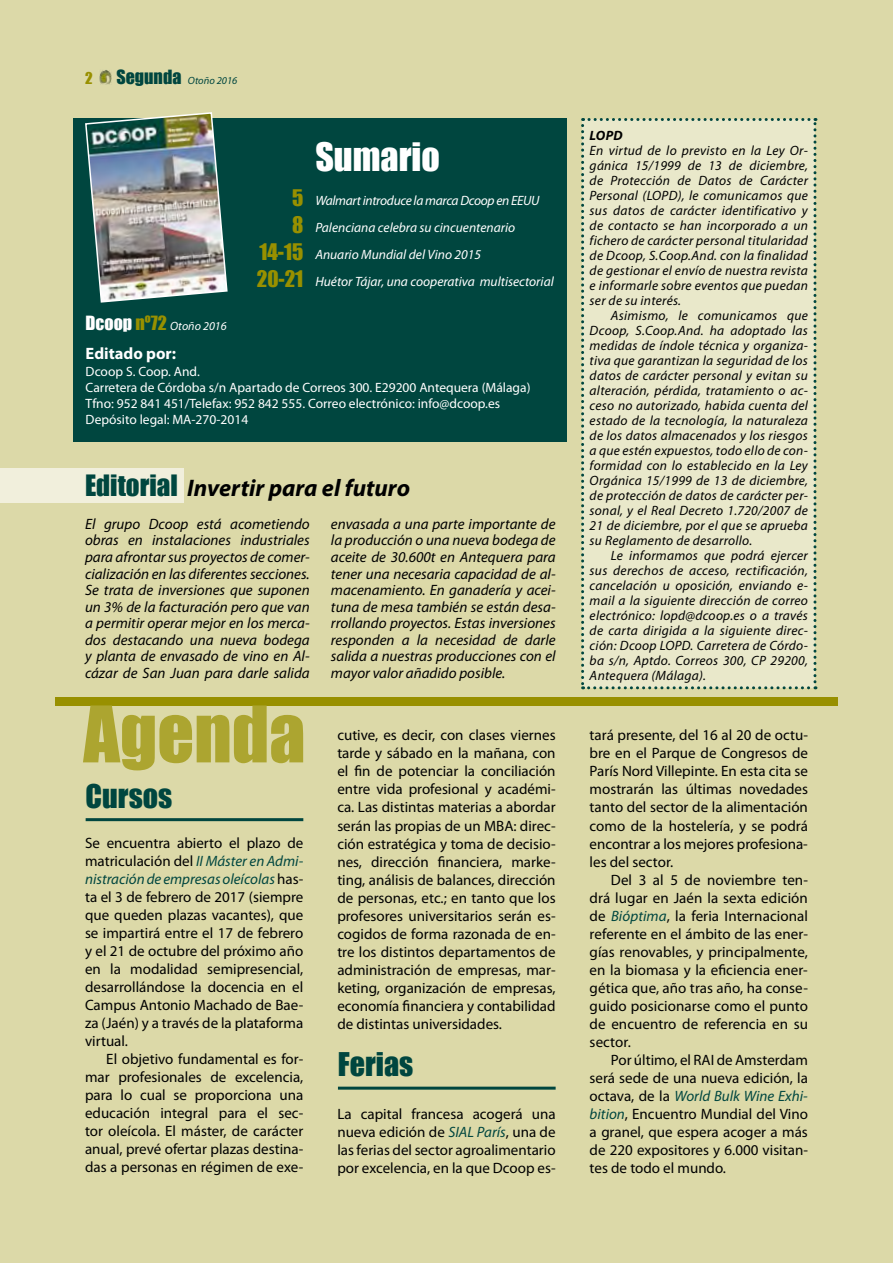
<style>
.page{position:relative;width:893px;height:1263px;background:#dcd9a8}
.page>*{position:absolute;margin:0;border:0;box-sizing:border-box;transform-origin:0 0}
.t1{font:72px "Impact";color:#aca530}
.t2{font:36px "Impact";color:#fff}
.t3{font:30px "Impact";color:#00463f}
.t4{font:italic 700 24px "Myriad Pro";color:#000}
.t5{font:21px/27px "Impact";color:#989000;text-align:right}
.t6{font:700 16.5px "Myriad Pro";color:#fff}
.t7{font:15px/18px "Myriad Pro";color:#000;text-align:justify}
.t8{font:italic 15px/16.5px "Myriad Pro";color:#000;text-align:justify}
.t9{font:15px "Impact";color:#989000}
.t10{font:italic 13.5px/15px "Myriad Pro";letter-spacing:.02em;color:#000;text-align:justify}
.t11{font:13.5px/16.2px "Myriad Pro";color:#fff}
.t12{font:italic 13.5px/27px "Myriad Pro";color:#fff}
.t13{font:italic 700 13.5px "Myriad Pro";color:#000}
.t14{font:italic 12px "Myriad Pro";color:#fff}
.t15{font:italic 10.5px "Myriad Pro";color:#00463f}
.s1{font-family:"Impact";font-style:normal;font-size:18px}
.s2{font-family:"Impact";font-style:normal;font-size:18px;color:#989000}
.s3{font-family:"Impact";font-weight:400;font-style:normal;font-size:27px;color:#00463f}
.s4{font-style:italic;color:#00463f}
</style>
<div class="page">
<div style="left:0;top:468px;width:184px;height:34px;background:#f1efdc"></div>
<div style="left:55px;top:697px;width:783px;height:8px;background:#989000"></div>
<hr style="left:86px;top:818px;width:217px;height:3px;background:#00463f">
<hr style="left:338px;top:1087px;width:218px;height:3px;background:#00463f">
<img style="left:99px;top:70px;width:13px;height:14px">
<div style="left:74px;top:118px;width:493px;height:323px;background:#00463f"></div>
<div style="left:581px;top:118px;width:235px;height:571px;background:#e9e8ca"></div>
<img style="left:85px;top:112px;width:143px;height:191px">
<p class="t9" style="left:85px;top:66px;width:9px">2</p>
<p class="t15" style="left:116px;top:74px;width:123px"><span class="s1">Segunda</span> Otoño 2016</p>
<p class="t14" style="left:86px;top:318px;width:143px"><span class="s1">Dcoop</span> <span class="s2">nº72</span> Otoño 2016</p>
<h3 class="t5" style="left:257px;top:184px;width:48px">5<br>8<br>14-15<br>20-21</h3>
<h2 class="t2" style="left:315px;top:129px;width:126px">Sumario</h2>
<p class="t12" style="left:315px;top:187px;width:240px">Walmart introduce la marca Dcoop en EEUU Palenciana celebra su cincuentenario Anuario Mundial del Vino 2015<br>Huétor Tájar, una cooperativa multisectorial</p>
<p class="t6" style="left:86px;top:343px;width:92px">Editado por:</p>
<p class="t11" style="left:86px;top:363px;width:446px">Dcoop S. Coop. And.<br>Carretera de Córdoba s/n Apartado de Correos 300. E29200 Antequera (Málaga)<br>Tfno: 952 841 451/Telefax: 952 842 555. Correo electrónico: info@dcoop.es Depósito legal: MA-270-2014</p>
<h3 class="t4" style="left:85px;top:472px;width:327px"><span class="s3">Editorial</span> Invertir para el futuro</h3>
<p class="t8" style="left:85px;top:515px;width:226px">El grupo Dcoop está acometiendo obras en instalaciones industriales para afrontar sus proyectos de comer&shy;cialización en las diferentes secciones.<br>Se trata de inversiones que suponen un 3% de la facturación pero que van a permitir operar mejor en los merca&shy;dos destacando una nueva bodega y planta de envasado de vino en Al&shy;cázar de San Juan para darle salida</p>
<p class="t8" style="left:331px;top:515px;width:226px">envasada a una parte importante de la producción o una nueva bodega de aceite de 30.600t en Antequera para tener una necesaria capacidad de al&shy;macenamiento. En ganadería y acei&shy;tuna de mesa también se están desa&shy;rrollando proyectos. Estas inversiones responden a la necesidad de darle salida a nuestras producciones con el mayor valor añadido posible.</p>
<h1 class="t1" style="left:83px;top:678px;width:224px">Agenda</h1>
<h3 class="t3" style="left:86px;top:773px;width:88px">Cursos</h3>
<p class="t7" style="left:85px;top:834px;width:220px">Se encuentra abierto el plazo de matriculación del <span class="s4">II Máster en Admi&shy;nistración de empresas oleícolas</span> has&shy;ta el 3 de febrero de 2017 (siempre que queden plazas vacantes), que se impartirá entre el 17 de febrero y el 21 de octubre del próximo año en la modalidad semipresencial, desarrollándose la docencia en el Campus Antonio Machado de Bae&shy;za (Jaén) y a través de la plataforma virtual.</p>
<p class="t7" style="left:85px;top:1050px;width:220px;text-indent:21px">El objetivo fundamental es for&shy;mar profesionales de excelencia, para lo cual se proporciona una educación integral para el sec&shy;tor oleícola. El máster, de carácter anual, prevé ofertar plazas destina&shy;das a personas en régimen de exe-</p>
<p class="t7" style="left:337px;top:726px;width:220px">cutive, es decir, con clases viernes tarde y sábado en la mañana, con el fin de potenciar la conciliación entre vida profesional y académi&shy;ca. Las distintas materias a abordar serán las propias de un MBA: direc&shy;ción estratégica y toma de decisio&shy;nes, dirección financiera, marke&shy;ting, análisis de balances, dirección de personas, etc.; en tanto que los profesores universitarios serán es&shy;cogidos de forma razonada de en&shy;tre los distintos departamentos de administración de empresas, mar&shy;keting, organización de empresas, economía financiera y contabilidad de distintas universidades.</p>
<h3 class="t3" style="left:338px;top:1041px;width:77px">Ferias</h3>
<p class="t7" style="left:337px;top:1104px;width:220px">La capital francesa acogerá una nueva edición de <span class="s4">SIAL París</span>, una de las ferias del sector agroalimentario por excelencia, en la que Dcoop es-</p>
<p class="t13" style="left:590px;top:126px;width:35px">LOPD</p>
<p class="t10" style="left:590px;top:143px;width:220px">En virtud de lo previsto en la Ley Or&shy;gánica 15/1999 de 13 de diciembre, de Protección de Datos de Carácter Personal (LOPD), le comunicamos que sus datos de carácter identificativo y de contacto se han incorporado a un fichero de carácter personal titularidad de Dcoop, S.Coop.And. con la finalidad de gestionar el envío de nuestra revista e informarle sobre eventos que puedan ser de su interés.</p>
<p class="t10" style="left:590px;top:308px;width:220px;text-indent:21px">Asimismo, le comunicamos que Dcoop, S.Coop.And. ha adoptado las medidas de índole técnica y organiza&shy;tiva que garantizan la seguridad de los datos de carácter personal y evitan su alteración, pérdida, tratamiento o ac&shy;ceso no autorizado, habida cuenta del estado de la tecnología, la naturaleza de los datos almacenados y los riesgos a que estén expuestos, todo ello de con&shy;formidad con lo establecido en la Ley Orgánica 15/1999 de 13 de diciembre, de protección de datos de carácter per&shy;sonal, y el Real Decreto 1.720/2007 de 21 de diciembre, por el que se aprueba su Reglamento de desarrollo.</p>
<p class="t10" style="left:590px;top:548px;width:220px;text-indent:21px">Le informamos que podrá ejercer sus derechos de acceso, rectificación, cancelación u oposición, enviando e&shy;mail a la siguiente dirección de correo electrónico: lopd@dcoop.es o a través de carta dirigida a la siguiente direc&shy;ción: Dcoop LOPD. Carretera de Córdo&shy;ba s/n, Aptdo. Correos 300, CP 29200, Antequera (Málaga).</p>
<p class="t7" style="left:590px;top:726px;width:220px">tará presente, del 16 al 20 de octu&shy;bre en el Parque de Congresos de París Nord Villepinte. En esta cita se mostrarán las últimas novedades tanto del sector de la alimentación como de la hostelería, y se podrá encontrar a los mejores profesiona&shy;les del sector.</p>
<p class="t7" style="left:590px;top:870px;width:220px;text-indent:21px">Del 3 al 5 de noviembre ten&shy;drá lugar en Jaén la sexta edición de <span class="s4">Bióptima</span>, la feria Internacional referente en el ámbito de las ener&shy;gías renovables, y principalmente, en la biomasa y la eficiencia ener&shy;gética que, año tras año, ha conse&shy;guido posicionarse como el punto de encuentro de referencia en su sector.</p>
<p class="t7" style="left:590px;top:1050px;width:220px;text-indent:21px">Por último, el RAI de Amsterdam será sede de una nueva edición, la octava, de la <span class="s4">World Bulk Wine Exhi&shy;bition</span>, Encuentro Mundial del Vino a granel, que espera acoger a más de 220 expositores y 6.000 visitan&shy;tes de todo el mundo.</p>
</div>
